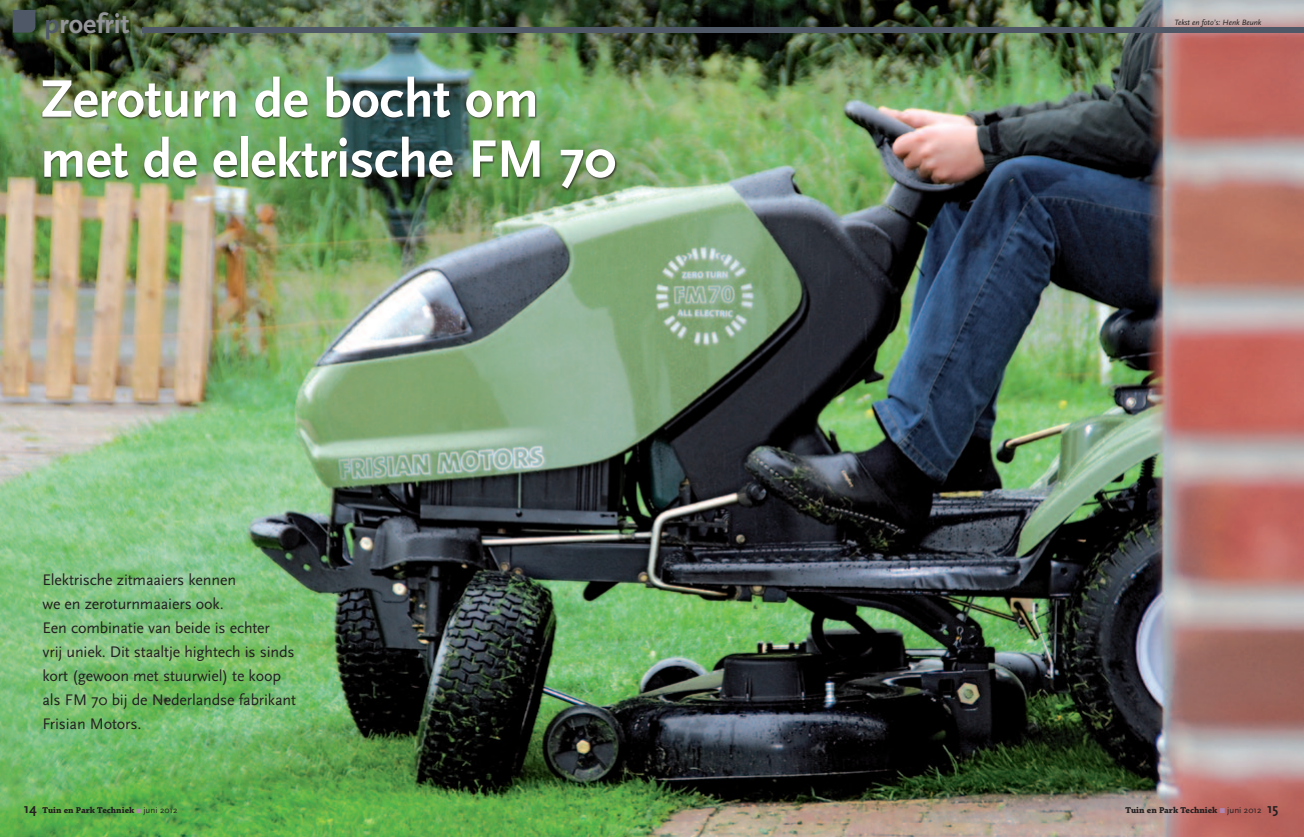
<style>
.page{position:relative;width:1304px;height:837px;background:#fff}
.page>*{position:absolute;margin:0;border:0;box-sizing:border-box;transform-origin:0 0}
.t1{font:700 55px/60px "Scala Sans OT";letter-spacing:-.005em;color:#fff}
.t2{font:700 28px "Scala Sans OT";color:#939598}
.t3{font:16px/24px "Scala Sans OT";letter-spacing:-.01em;color:#231f20}
.t4{font:700 9px "Chaparral Pro";color:#231f20}
.t5{font:italic 8px "Scala Sans OT";letter-spacing:-.005em;color:#231f20}
.s1{color:#4e5867}
.s2{font-family:"Scala Sans OT";font-size:14px}
.s3{color:#b085b1}
.s4{font-family:"Scala Sans OT";font-weight:400}
</style>
<div class="page">
<img style="left:0;top:0;width:1304px;height:836px">
<svg style="left:13px;top:10px;width:22px;height:23px"></svg>
<div style="left:143px;top:27px;width:509px;height:6px;background:#4e5867"></div>
<div style="left:652px;top:27px;width:652px;height:6px;background:#4e5867"></div>
<div style="left:41px;top:76px;width:576px;height:115px;background:#231f20;opacity:.75"></div>
<h2 class="t2" style="left:44px;top:8px;width:87px"><span class="s1">p</span>roefrit</h2>
<h1 class="t1" style="left:40px;top:69px;width:577px">Zeroturn de bocht om met de elektrische FM 70</h1>
<p class="t3" style="left:43px;top:568px;width:255px">Elektrische zitmaaiers kennen<br>we en zeroturnmaaiers ook.<br>Een combinatie van beide is echter<br>vrij uniek. Dit staaltje hightech is sinds kort (gewoon met stuurwiel) te koop als FM 70 bij de Nederlandse fabrikant<br>Frisian Motors.</p>
<p class="t5" style="left:1174px;top:18px;width:88px">Tekst en foto’s: Henk Beunk</p>
<p class="t4" style="left:24px;top:804px;width:155px"><span class="s2">14</span> Tuin en Park Techniek <span class="s3">■</span> <span class="s4">juni 2012</span></p>
<p class="t4" style="left:1126px;top:804px;width:154px">Tuin en Park Techniek <span class="s3">■</span> <span class="s4">juni 2012</span> <span class="s2">15</span></p>
</div>
